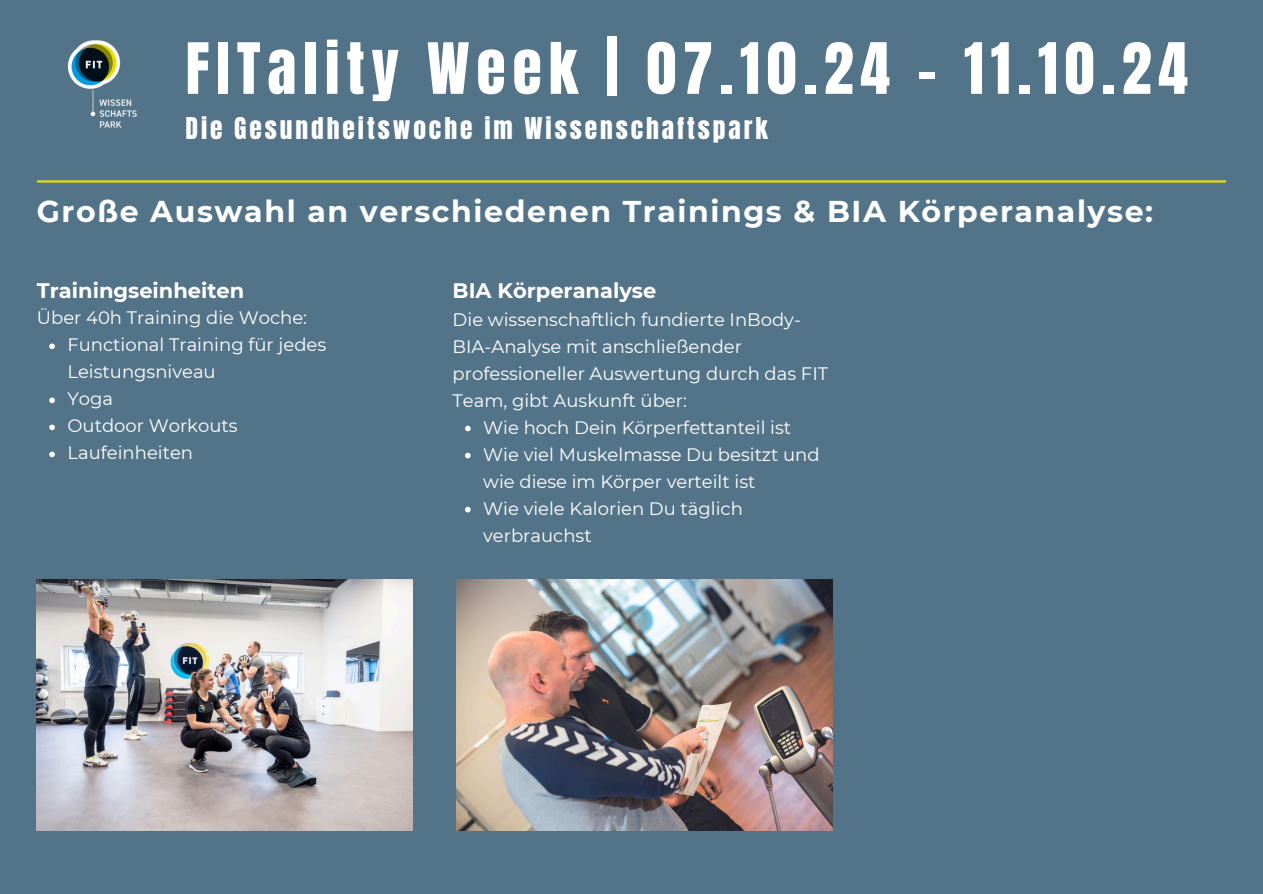
<style>
.page{position:relative;width:1263px;height:894px;background:#fff}
.page>*{position:absolute;margin:0;border:0;box-sizing:border-box;transform-origin:0 0}
.t1{font:60px "Anton";letter-spacing:.115em;color:#fff}
.t2{font:700 30px "Montserrat";letter-spacing:.055em;color:#fff}
.t3{font:25.5px "Anton";letter-spacing:.115em;color:#fff}
.t4{font:700 21px "Montserrat";color:#fff}
.t5{font:18px/27px "Montserrat";color:#fff}
</style>
<div class="page">
<div style="left:0;top:0;width:1263px;height:893px;background:#537488"></div>
<img style="left:67px;top:40px;width:70px;height:88px">
<img style="left:457px;top:579px;width:376px;height:251px">
<img style="left:37px;top:579px;width:376px;height:251px">
<svg style="left:465px;top:425px;width:6px;height:6px"></svg>
<svg style="left:465px;top:452px;width:6px;height:6px"></svg>
<svg style="left:465px;top:506px;width:6px;height:6px"></svg>
<svg style="left:49px;top:343px;width:6px;height:6px"></svg>
<svg style="left:49px;top:397px;width:6px;height:6px"></svg>
<svg style="left:49px;top:424px;width:6px;height:6px"></svg>
<svg style="left:49px;top:451px;width:6px;height:6px"></svg>
<hr style="left:37px;top:180px;width:1189px;height:2px;background:#e5de0c">
<p class="t1" style="left:186px;top:25px;width:1004px">FITality Week | 07.10.24 - 11.10.24</p>
<p class="t3" style="left:186px;top:110px;width:584px">Die Gesundheitswoche im Wissenschaftspark</p>
<p class="t2" style="left:37px;top:193px;width:1118px">Große Auswahl an verschiedenen Trainings &amp; BIA Körperanalyse:</p>
<p class="t4" style="left:37px;top:278px;width:209px">Trainingseinheiten</p>
<p class="t5" style="left:37px;top:304px;width:272px">Über 40h Training die Woche:</p>
<p class="t5" style="left:67px;top:331px;width:260px">Functional Training für jedes<br>Leistungsniveau</p>
<p class="t5" style="left:67px;top:385px;width:47px">Yoga</p>
<p class="t5" style="left:67px;top:412px;width:172px">Outdoor Workouts</p>
<p class="t5" style="left:67px;top:439px;width:127px">Laufeinheiten</p>
<p class="t4" style="left:453px;top:278px;width:205px">BIA Körperanalyse</p>
<p class="t5" style="left:453px;top:305px;width:377px">Die wissenschaftlich fundierte InBody-BIA-Analyse mit anschließender professioneller Auswertung durch das FIT Team, gibt Auskunft über:</p>
<p class="t5" style="left:483px;top:413px;width:309px">Wie hoch Dein Körperfettanteil ist</p>
<p class="t5" style="left:483px;top:440px;width:338px">Wie viel Muskelmasse Du besitzt und wie diese im Körper verteilt ist</p>
<p class="t5" style="left:483px;top:494px;width:261px">Wie viele Kalorien Du täglich verbrauchst</p>
</div>
